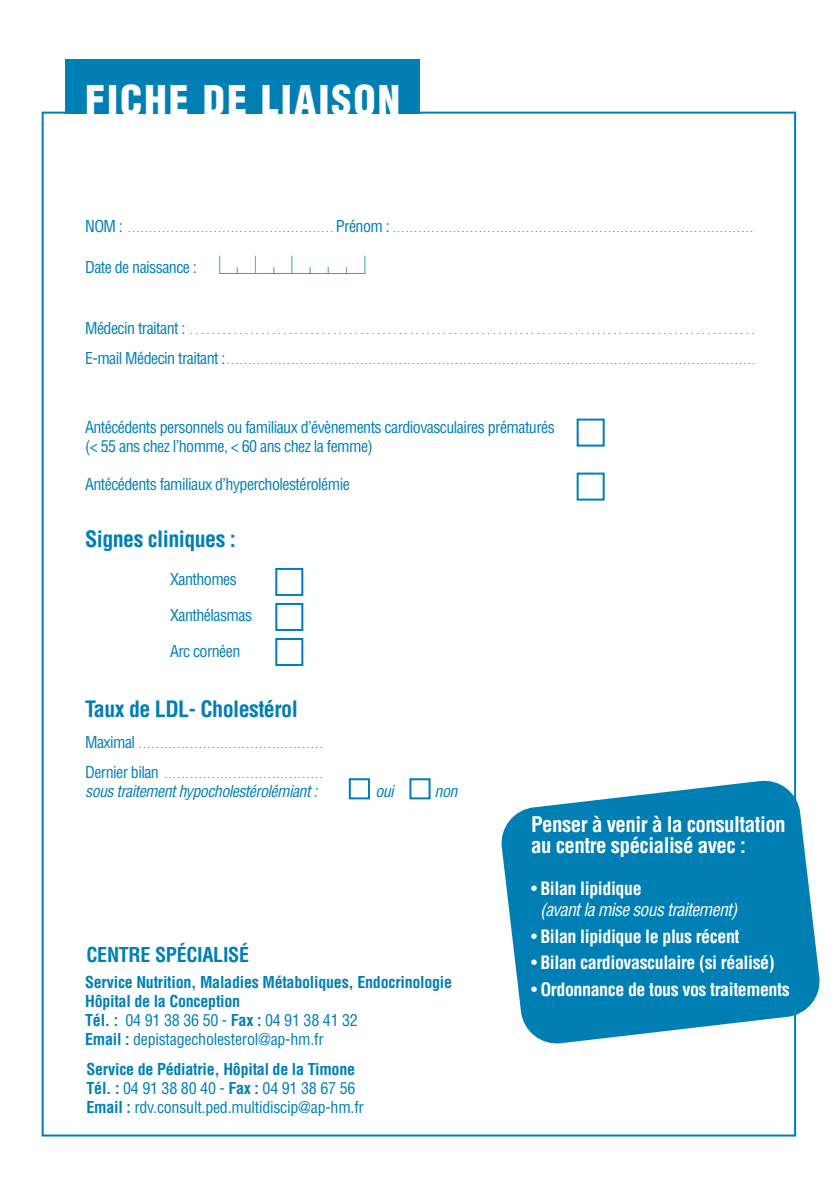
<style>
.page{position:relative;width:840px;height:1191px;background:#fff}
.page>*{position:absolute;margin:0;border:0;box-sizing:border-box;transform-origin:0 0}
.t1{font:900 condensed 40px "Helvetica";letter-spacing:.05em;color:#fff}
.t2{font:24px "Casesaremplir";color:#007fb4}
.t3{font:700 condensed 22px "Helvetica";letter-spacing:-.025em;color:#007fb4}
.t4{font:700 condensed 21px/21px "Helvetica";letter-spacing:-.025em;color:#fff}
.t5{font:700 condensed 20px "Helvetica";letter-spacing:-.015em;color:#007fb4}
.t6{font:700 condensed 18px "Helvetica";letter-spacing:-.025em;color:#fff}
.t7{font:italic condensed 17.6px "Helvetica";color:#fff}
.t8{font:condensed 16px/19px "Helvetica";letter-spacing:-.035em;color:#007fb4}
.t9{font:700 condensed 16px/19px "Helvetica";letter-spacing:-.015em;color:#007fb4}
.t10{font:condensed 16px/19px "Helvetica";letter-spacing:-.015em;color:#007fb4}
.t11{font:italic condensed 16px "Helvetica";color:#007fb4}
.t12{font:condensed 10px "Helvetica";color:#007fb4}
.s1{font-size:16px}
.s2{font-weight:400}
.s3{font-weight:700}
</style>
<div class="page">
<div style="left:65px;top:59px;width:355px;height:54px;background:#007fb4"></div>
<svg style="left:275px;top:418px;width:330px;height:248px"></svg>
<svg style="left:501px;top:778px;width:319px;height:267px;fill:#007fb4"></svg>
<svg style="left:348px;top:778px;width:83px;height:22px"></svg>
<h1 class="t1" style="left:85px;top:76px;width:316px">FICHE DE LIAISON</h1>
<p class="t12" style="left:85px;top:222px;width:669px"><span class="s1">NOM :</span> . . . . . . . . . . . . . . . . . . . . . . . . . . . . . . . . . . . . . . . . . . . . . . . . <span class="s1">Prénom :</span> . . . . . . . . . . . . . . . . . . . . . . . . . . . . . . . . . . . . . . . . . . . . . . . . . . . . . . . . . . . . . . . . . . . . . . . . . . . . . . . . . . . .</p>
<h3 class="t8" style="left:85px;top:258px;width:113px">Date de naissance :</h3>
<h2 class="t2" style="left:219px;top:252px;width:147px">ACBCBZZE</h2>
<p class="t12" style="left:85px;top:324px;width:670px"><span class="s1">Médecin traitant :</span> . . . . . . . . . . . . . . . . . . . . . . . . . . . . . . . . . . . . . . . . . . . . . . . . . . . . . . . . . . . . . . . . . . . . . . . . . . . . . . . . . . . . . . . . . . . . . . . . . . . . . . .</p>
<p class="t12" style="left:85px;top:354px;width:671px"><span class="s1">E-mail Médecin traitant :</span> . . . . . . . . . . . . . . . . . . . . . . . . . . . . . . . . . . . . . . . . . . . . . . . . . . . . . . . . . . . . . . . . . . . . . . . . . . . . . . . . . . . . . . . . . . . . . . . . . . . . . . . . . . . . . . . . . . . . . . . . . . .</p>
<h3 class="t8" style="left:85px;top:417px;width:471px">Antécédents personnels ou familiaux d’évènements cardiovasculaires prématurés (&lt; 55 ans chez l’homme, &lt; 60 ans chez la femme)</h3>
<h3 class="t8" style="left:85px;top:474px;width:266px">Antécédents familiaux d’hypercholestérolémie</h3>
<h3 class="t3" style="left:85px;top:525px;width:152px">Signes cliniques :</h3>
<h3 class="t8" style="left:170px;top:569px;width:68px">Xanthomes</h3>
<h3 class="t8" style="left:170px;top:605px;width:83px">Xanthélasmas</h3>
<h3 class="t8" style="left:170px;top:641px;width:72px">Arc cornéen</h3>
<h3 class="t3" style="left:85px;top:696px;width:214px">Taux de LDL- Cholestérol</h3>
<p class="t12" style="left:85px;top:738px;width:238px"><span class="s1">Maximal</span> . . . . . . . . . . . . . . . . . . . . . . . . . . . . . . . . . . . . . . . . . . .</p>
<p class="t12" style="left:85px;top:768px;width:238px"><span class="s1">Dernier bilan</span> . . . . . . . . . . . . . . . . . . . . . . . . . . . . . . . . . . . . .</p>
<h3 class="t11" style="left:85px;top:781px;width:238px">soustraitementhypocholestérolémiant:</h3>
<h3 class="t11" style="left:375px;top:781px;width:24px">oui</h3>
<h3 class="t11" style="left:434px;top:781px;width:29px">non</h3>
<h3 class="t5" style="left:86px;top:942px;width:164px">CENTRE SPÉCIALISÉ</h3>
<h3 class="t9" style="left:85px;top:973px;width:368px">Service Nutrition, Maladies Métaboliques, Endocrinologie Hôpital de la Conception<br>Tél. : <span class="s2">04 91 38 36 50 -</span> Fax : <span class="s2">04 91 38 41 32<br></span>Email : <span class="s2">depistagecholesterol@ap-hm.fr</span></h3>
<h3 class="t10" style="left:86px;top:1059px;width:279px"><span class="s3">Service de Pédiatrie, Hôpital de la Timone<br>Tél. :</span> 04 91 38 80 40 - <span class="s3">Fax :</span> 04 91 38 67 56<br><span class="s3">Email :</span> rdv.consult.ped.multidiscip@ap-hm.fr</h3>
<h3 class="t4" style="left:531px;top:814px;width:256px">Penser à venir à la consultation au centre spécialisé avec :</h3>
<h3 class="t6" style="left:531px;top:877px;width:112px"><span class="s2">•</span> Bilan lipidique</h3>
<h3 class="t7" style="left:540px;top:898px;width:203px">(avantlamisesoustraitement)</h3>
<h3 class="t6" style="left:531px;top:925px;width:210px"><span class="s2">•</span> Bilan lipidique le plus récent</h3>
<h3 class="t6" style="left:531px;top:951px;width:245px"><span class="s2">•</span> Bilan cardiovasculaire (si réalisé)</h3>
<h3 class="t6" style="left:531px;top:978px;width:260px"><span class="s2">•</span> Ordonnance de tous vos traitements</h3>
</div>
